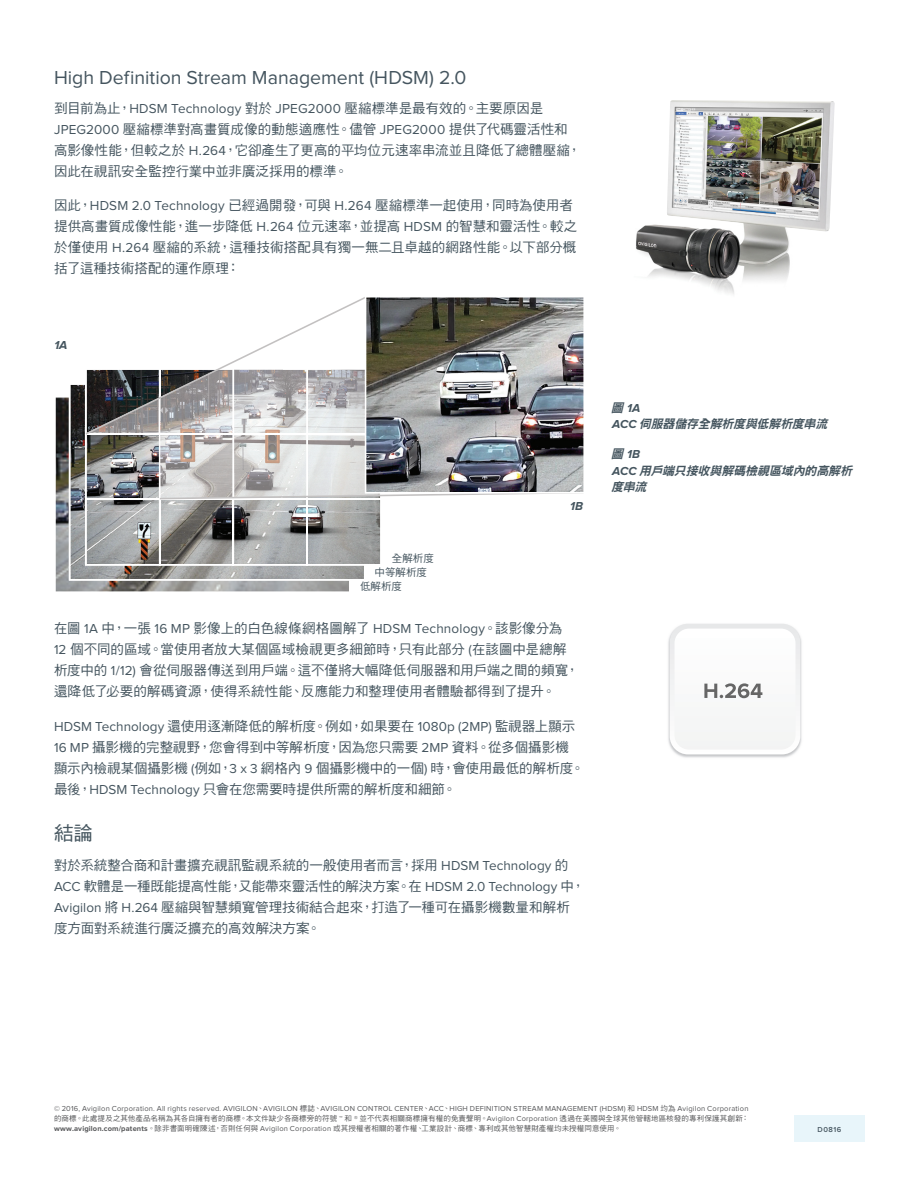
<style>
.page{position:relative;width:918px;height:1188px;background:#fff}
.page>*{position:absolute;margin:0;border:0;box-sizing:border-box;transform-origin:0 0}
.t1{font:19.5px "Proxima Nova";color:#45555f}
.t2{font:19.5px "DF Hei Std W5";color:#45555f}
.t3{font:13.5px/21px "DF Hei Std W5";color:#45555f}
.t4{font:italic 12px/16.5px "DF Hei Std W9";color:#45555f}
.t5{font:italic 700 12px "Proxima Nova";color:#45555f}
.t6{font:10.5px "DF Hei Std W5";color:#45555f}
.t7{font:7.5px/9.8px "Proxima Nova";letter-spacing:.03em;color:#57585a;text-align:justify}
.t8{font:600 7.5px "Proxima Nova";letter-spacing:.06em;color:#45555f}
.s1{font-family:"Proxima Nova"}
.s2{font-family:"Proxima Nova";font-weight:700}
.s3{font-family:"DF Hei Std W5"}
.s4{font-weight:700}
</style>
<div class="page">
<img style="left:668px;top:636px;width:134px;height:122px">
<svg style="left:670px;top:624px;width:130px;height:130px"></svg>
<img style="left:636px;top:100px;width:199px;height:194px">
<svg style="left:55px;top:397px;width:294px;height:195px;background:#878787"></svg>
<svg style="left:69px;top:384px;width:295px;height:197px;background:#909090"></svg>
<svg style="left:85px;top:499px;width:296px;height:67px;background:#9b9c9b"></svg>
<hr style="left:86px;top:499px;width:305px;height:1px;background:#fff">
<img style="left:85px;top:297px;width:499px;height:202px">
<div style="left:794px;top:1115px;width:71px;height:27px;background:#e8f5fa"></div>
<p class="t1" style="left:54px;top:66px;width:414px">High Definition Stream Management (HDSM) 2.0</p>
<p class="t3" style="left:54px;top:97px;width:529px">到目前為止，<span class="s1">HDSM Technology</span> 對於 <span class="s1">JPEG2000</span> 壓縮標準是最有效的。主要原因是<span class="s1">JPEG2000</span> 壓縮標準對高畫質成像的動態適應性。儘管 <span class="s1">JPEG2000</span> 提供了代碼靈活性和高影像性能，但較之於 <span class="s1">H.264</span>，它卻產生了更高的平均位元速率串流並且降低了總體壓縮，因此在視訊安全監控行業中並非廣泛採用的標準。</p>
<p class="t3" style="left:54px;top:195px;width:525px">因此，<span class="s1">HDSM 2.0 Technology</span> 已經過開發，可與 <span class="s1">H.264</span> 壓縮標準一起使用，同時為使用者提供高畫質成像性能，進一步降低 <span class="s1">H.264</span> 位元速率，並提高 <span class="s1">HDSM</span> 的智慧和靈活性。較之於僅使用 <span class="s1">H.264</span> 壓縮的系統，這種技術搭配具有獨一無二且卓越的網路性能。以下部分概括了這種技術搭配的運作原理：</p>
<p class="t5" style="left:54px;top:338px;width:15px">1A</p>
<p class="t6" style="left:392px;top:553px;width:43px">全解析度</p>
<p class="t6" style="left:375px;top:567px;width:54px">中等解析度</p>
<p class="t6" style="left:360px;top:580px;width:43px">低解析度</p>
<p class="t5" style="left:570px;top:500px;width:14px">1B</p>
<p class="t3" style="left:54px;top:618px;width:527px">在圖 <span class="s1">1A</span> 中，一張 <span class="s1">16 MP</span> 影像上的白色線條網格圖解了 <span class="s1">HDSM Technology</span>。該影像分為<br><span class="s1">12</span> 個不同的區域。當使用者放大某個區域檢視更多細節時，只有此部分 <span class="s1">(</span>在該圖中是總解析度中的 <span class="s1">1/12)</span> 會從伺服器傳送到用戶端。這不僅將大幅降低伺服器和用戶端之間的頻寬，還降低了必要的解碼資源，使得系統性能、反應能力和整理使用者體驗都得到了提升。</p>
<p class="t3" style="left:54px;top:715px;width:532px"><span class="s1">HDSM Technology</span> 還使用逐漸降低的解析度。例如，如果要在 <span class="s1">1080p (2MP)</span> 監視器上顯示<span class="s1">16 MP</span> 攝影機的完整視野，您會得到中等解析度，因為您只需要 <span class="s1">2MP</span> 資料。從多個攝影機顯示內檢視某個攝影機 <span class="s1">(</span>例如，<span class="s1">3 x 3</span> 網格內 <span class="s1">9</span> 個攝影機中的一個<span class="s1">)</span> 時，會使用最低的解析度。最後，<span class="s1">HDSM Technology</span> 只會在您需要時提供所需的解析度和細節。</p>
<p class="t2" style="left:54px;top:823px;width:41px">結論</p>
<p class="t3" style="left:54px;top:854px;width:533px">對於系統整合商和計畫擴充視訊監視系統的一般使用者而言，採用 <span class="s1">HDSM Technology</span> 的<span class="s1">ACC</span> 軟體是一種既能提高性能，又能帶來靈活性的解決方案。在 <span class="s1">HDSM 2.0 Technology</span> 中，<span class="s1">Avigilon</span> 將 <span class="s1">H.264</span> 壓縮與智慧頻寬管理技術結合起來，打造了一種可在攝影機數量和解析度方面對系統進行廣泛擴充的高效解決方案。</p>
<p class="t4" style="left:611px;top:399px;width:221px">圖 <span class="s2">1A<br>A C C</span> 伺服器儲存全解析度與低解析度串流</p>
<p class="t4" style="left:611px;top:446px;width:245px">圖 <span class="s2">1B<br>A C C</span> 用戶端只接收與解碼檢視區域內的高解析度串流</p>
<p class="t7" style="left:54px;top:1104px;width:697px">© 2016, Avigilon Corporation. All rights reserved. AVIGILON<span class="s3">、</span>AVIGILON <span class="s3">標誌、</span>AVIGILON CONTROL CENTER<span class="s3">、</span>ACC<span class="s3">、</span>HIGH DEFINITION STREAM MANAGEMENT (HDSM) <span class="s3">和</span> HDSM <span class="s3">均為</span> Avigilon Corporation<span class="s3">的商標。此處提及之其他產品名稱為其各自擁有者的商標。本文件缺少各商標旁的符號</span> ™ <span class="s3">和</span> ® <span class="s3">並不代表相關商標擁有權的免責聲明。</span>Avigilon Corporation <span class="s3">透過在美國與全球其他管轄地區核發的專利保護其創新：</span><span class="s4">www.avigilon.com/patents</span><span class="s3">。除非書面明確陳述，否則任何與</span> Avigilon Corporation <span class="s3">或其授權者相關的著作權、工業設計、商標、專利或其他智慧財產權均未授權同意使用。</span></p>
<p class="t8" style="left:818px;top:1125px;width:25px">D0816</p>
</div>
